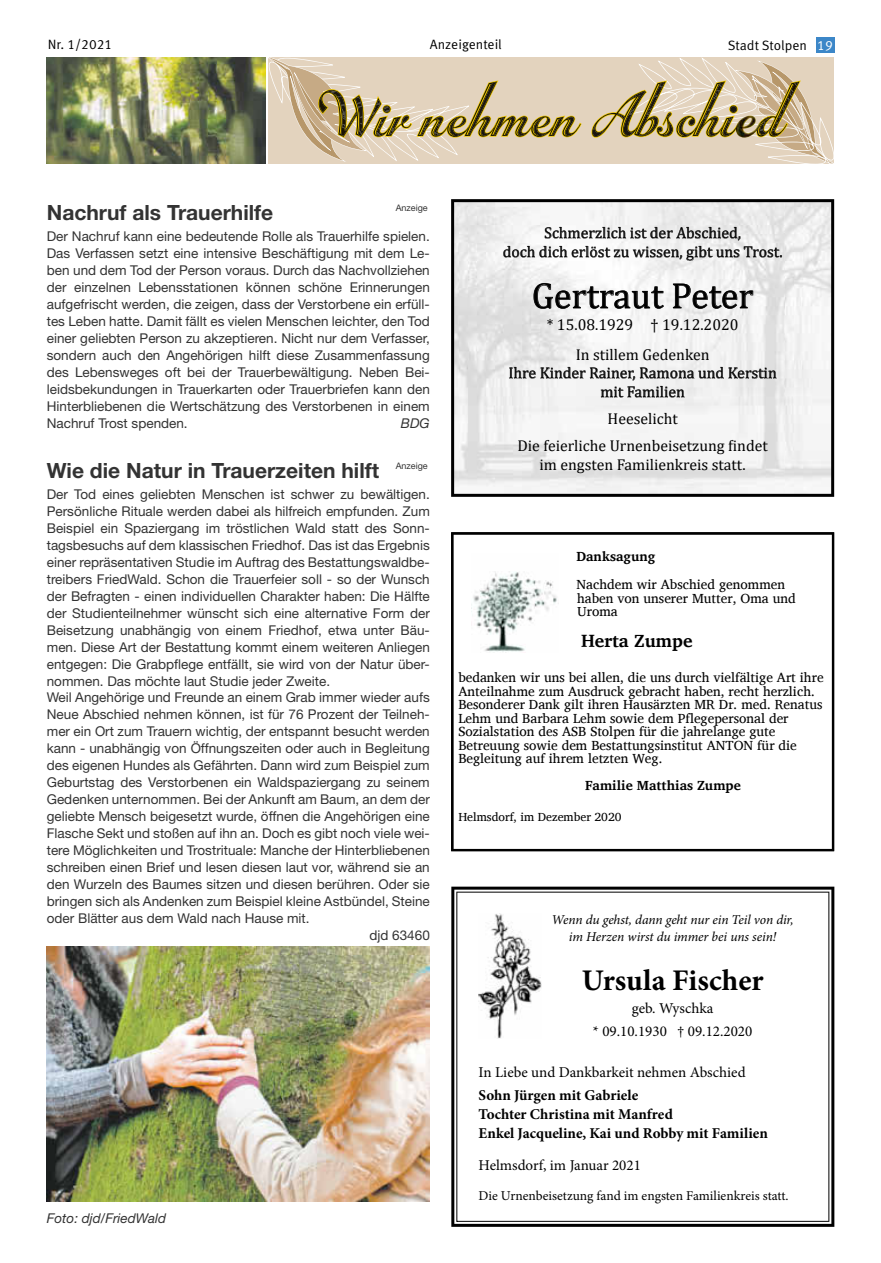
<style>
.page{position:relative;width:881px;height:1263px;background:#fff}
.page>*{position:absolute;margin:0;border:0;box-sizing:border-box;transform-origin:0 0}
.t1{font:36.15px "Cambria";color:#000}
.t2{font:700 30px "Minion Pro";color:#000}
.t3{font:700 21px "Helvetica Neue LT";color:#333}
.t4{font:700 18px "Charis SIL";color:#000}
.t5{font:15.75px/18.9px "Cambria";color:#000;text-align:center}
.t6{font:15px/23.1px "Minion Pro";color:#000;text-align:center}
.t7{font:700 15px/18.9px "Minion Pro";color:#000}
.t8{font:13.5px "Helvetica Neue LT Roman 6";color:#333}
.t9{font:13.5px/17px "Helvetica Neue LT Roman 5";color:#333;text-align:justify}
.t10{font:13.5px/13.5px "Charis SIL";color:#000}
.t11{font:italic 13.5px/17.1px "Minion Pro";letter-spacing:-.01em;color:#000;text-align:center}
.t12{font:13.5px "Minion Pro";color:#000}
.t13{font:13.5px "Meta Pro Norm 19";color:#000}
.t14{font:700 13.5px "Charis SIL";color:#000}
.t15{font:italic 13.5px "Helvetica Neue LT";color:#333}
.t16{font:12px "Charis SIL";color:#000}
.t17{font:9px "Helvetica Neue LT Roman 5";color:#333}
.t18{font:9px "Helvetica Neue LT Roman 6";color:#333}
.s1{color:#fff}
</style>
<div class="page">
<div style="left:815px;top:37px;width:19px;height:15px;background:#3c87c8"></div>
<svg style="left:451px;top:887px;width:383px;height:340px"></svg>
<svg style="left:456px;top:892px;width:373px;height:330px"></svg>
<img style="left:478px;top:914px;width:63px;height:124px">
<svg style="left:451px;top:199px;width:382px;height:298px;fill:#f0f0f0"></svg>
<svg style="left:451px;top:532px;width:382px;height:319px"></svg>
<div style="left:47px;top:57px;width:786px;height:107px;background:#e3d3be"></div>
<img style="left:47px;top:57px;width:219px;height:107px">
<hr style="left:266px;top:57px;width:2px;height:107px;background:#fff">
<svg style="left:268px;top:57px;width:313px;height:105px"></svg>
<svg style="left:591px;top:57px;width:242px;height:107px"></svg>
<img style="left:47px;top:946px;width:382px;height:255px">
<img style="left:735px;top:116px;width:25px;height:22px">
<p class="t13" style="left:48px;top:34px;width:66px">Nr. 1/2021</p>
<p class="t13" style="left:429px;top:34px;width:73px">Anzeigenteil</p>
<p class="t13" style="left:727px;top:35px;width:106px">Stadt Stolpen <span class="s1">19</span></p>
<h3 class="t3" style="left:47px;top:199px;width:228px">Nachruf als Trauerhilfe</h3>
<p class="t17" style="left:395px;top:202px;width:33px">Anzeige</p>
<p class="t9" style="left:47px;top:228px;width:384px">Der Nachruf kann eine bedeutende Rolle als Trauerhilfe spielen.<br>Das Verfassen setzt eine intensive Beschäftigung mit dem Le&shy;ben und dem Tod der Person voraus. Durch das Nachvollziehen der einzelnen Lebensstationen können schöne Erinnerungen aufgefrischt werden, die zeigen, dass der Verstorbene ein erfüll&shy;tes Leben hatte. Damit fällt es vielen Menschen leichter, den Tod einer geliebten Person zu akzeptieren. Nicht nur dem Verfasser, sondern auch den Angehörigen hilft diese Zusammenfassung des Lebensweges oft bei der Trauerbewältigung. Neben Bei&shy;leidsbekundungen in Trauerkarten oder Trauerbriefen kann den Hinterbliebenen die Wertschätzung des Verstorbenen in einem Nachruf Trost spenden.</p>
<p class="t15" style="left:400px;top:415px;width:30px">BDG</p>
<h3 class="t3" style="left:47px;top:457px;width:334px">Wie die Natur in Trauerzeiten hilft</h3>
<p class="t18" style="left:395px;top:460px;width:33px">Anzeige</p>
<p class="t8" style="left:47px;top:486px;width:384px">Der Tod eines geliebten Menschen ist schwer zu bewältigen.</p>
<p class="t8" style="left:47px;top:503px;width:384px">Persönliche Rituale werden dabei als hilfreich empfunden. Zum</p>
<p class="t8" style="left:47px;top:520px;width:384px">Beispiel ein Spaziergang im tröstlichen Wald statt des Sonn-</p>
<p class="t8" style="left:47px;top:537px;width:384px">tagsbesuchs auf dem klassischen Friedhof. Das ist das Ergebnis</p>
<p class="t8" style="left:47px;top:554px;width:384px">einer repräsentativen Studie im Auftrag des Bestattungswaldbe-</p>
<p class="t8" style="left:47px;top:571px;width:384px">treibers FriedWald. Schon die Trauerfeier soll - so der Wunsch</p>
<p class="t8" style="left:47px;top:588px;width:384px">der Befragten - einen individuellen Charakter haben: Die Hälfte</p>
<p class="t8" style="left:47px;top:605px;width:384px">der Studienteilnehmer wünscht sich eine alternative Form der</p>
<p class="t8" style="left:47px;top:622px;width:384px">Beisetzung unabhängig von einem Friedhof, etwa unter Bäu-</p>
<p class="t8" style="left:47px;top:639px;width:384px">men. Diese Art der Bestattung kommt einem weiteren Anliegen</p>
<p class="t8" style="left:47px;top:656px;width:384px">entgegen: Die Grabpflege entfällt, sie wird von der Natur über-</p>
<p class="t8" style="left:47px;top:673px;width:285px">nommen. Das möchte laut Studie jeder Zweite.</p>
<p class="t8" style="left:47px;top:690px;width:384px">Weil Angehörige und Freunde an einem Grab immer wieder aufs</p>
<p class="t8" style="left:47px;top:706px;width:384px">Neue Abschied nehmen können, ist für 76 Prozent der Teilneh-</p>
<p class="t8" style="left:47px;top:723px;width:384px">mer ein Ort zum Trauern wichtig, der entspannt besucht werden</p>
<p class="t8" style="left:47px;top:740px;width:384px">kann - unabhängig von Öffnungszeiten oder auch in Begleitung</p>
<p class="t8" style="left:47px;top:757px;width:384px">des eigenen Hundes als Gefährten. Dann wird zum Beispiel zum</p>
<p class="t8" style="left:47px;top:774px;width:384px">Geburtstag des Verstorbenen ein Waldspaziergang zu seinem</p>
<p class="t8" style="left:47px;top:791px;width:384px">Gedenken unternommen. Bei der Ankunft am Baum, an dem der</p>
<p class="t8" style="left:47px;top:808px;width:384px">geliebte Mensch beigesetzt wurde, öffnen die Angehörigen eine</p>
<p class="t8" style="left:47px;top:825px;width:384px">Flasche Sekt und stoßen auf ihn an. Doch es gibt noch viele wei-</p>
<p class="t8" style="left:47px;top:842px;width:384px">tere Möglichkeiten und Trostrituale: Manche der Hinterbliebenen</p>
<p class="t8" style="left:47px;top:859px;width:384px">schreiben einen Brief und lesen diesen laut vor, während sie an</p>
<p class="t8" style="left:47px;top:876px;width:384px">den Wurzeln des Baumes sitzen und diesen berühren. Oder sie</p>
<p class="t8" style="left:47px;top:893px;width:384px">bringen sich als Andenken zum Beispiel kleine Astbündel, Steine</p>
<p class="t8" style="left:47px;top:910px;width:264px">oder Blätter aus dem Wald nach Hause mit.</p>
<p class="t8" style="left:369px;top:927px;width:62px">djd 63460</p>
<p class="t15" style="left:47px;top:1210px;width:121px">Foto: djd/FriedWald</p>
<p class="t5" style="left:502px;top:223px;width:281px">Schmerzlich ist der Abschied,<br>doch dich erlöst zu wissen, gibt uns Trost.</p>
<h1 class="t1" style="left:531px;top:274px;width:223px">Gertraut Peter</h1>
<p class="t5" style="left:546px;top:310px;width:193px;line-height:29.4px">* 15.08.1929 † 19.12.2020<br>In stillem Gedenken</p>
<p class="t5" style="left:508px;top:364px;width:270px">Ihre Kinder Rainer, Ramona und Kerstin mit Familien</p>
<p class="t5" style="left:517px;top:405px;width:252px;line-height:26.8px">Heeselicht<br>Die feierliche Urnenbeisetzung findet</p>
<p class="t5" style="left:539px;top:455px;width:208px">im engsten Familienkreis statt.</p>
<p class="t14" style="left:576px;top:548px;width:80px">Danksagung</p>
<p class="t10" style="left:576px;top:577px;width:220px;line-height:14px">Nachdem wir Abschied genommen haben von unserer Mutter, Oma und<br>Uroma</p>
<h3 class="t4" style="left:581px;top:630px;width:113px">Herta Zumpe</h3>
<p class="t10" style="left:458px;top:671px;width:366px">bedanken wir uns bei allen, die uns durch vielfältige Art ihre Anteilnahme zum Ausdruck gebracht haben, recht herzlich.<br>Besonderer Dank gilt ihren Hausärzten MR Dr. med. Renatus Lehm und Barbara Lehm sowie dem Pflegepersonal der Sozialstation des ASB Stolpen für die jahrelange gute Betreuung sowie dem Bestattungsinstitut ANTON für die Begleitung auf ihrem letzten Weg.</p>
<p class="t14" style="left:584px;top:778px;width:157px">Familie Matthias Zumpe</p>
<p class="t16" style="left:458px;top:810px;width:165px">Helmsdorf, im Dezember 2020</p>
<p class="t11" style="left:551px;top:911px;width:244px">Wenn du gehst, dann geht nur ein Teil von dir, im Herzen wirst du immer bei uns sein!</p>
<h2 class="t2" style="left:581px;top:959px;width:183px">Ursula Fischer</h2>
<p class="t6" style="left:592px;top:997px;width:161px">geb. Wyschka<br>* 09.10.1930 † 09.12.2020</p>
<p class="t6" style="left:478px;top:1061px;width:268px">In Liebe und Dankbarkeit nehmen Abschied</p>
<p class="t7" style="left:478px;top:1086px;width:290px">Sohn Jürgen mit Gabriele<br>Tochter Christina mit Manfred<br>Enkel Jacqueline, Kai und Robby mit Familien</p>
<p class="t6" style="left:478px;top:1153px;width:164px">Helmsdorf, im Januar 2021</p>
<p class="t12" style="left:478px;top:1186px;width:311px">Die Urnenbeisetzung fand im engsten Familienkreis statt.</p>
</div>
